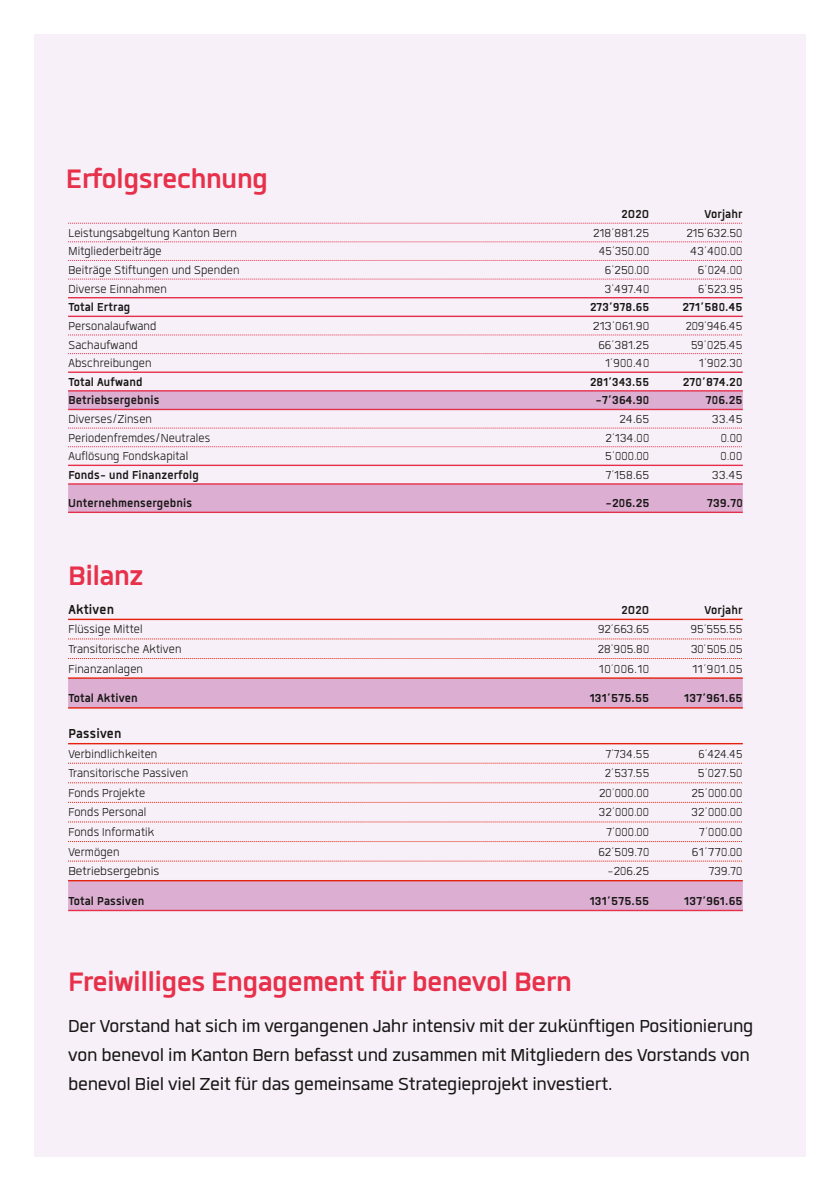
<style>
.page{position:relative;width:840px;height:1191px;background:#fff}
.page>*{position:absolute;margin:0;border:0;box-sizing:border-box;transform-origin:0 0}
.t1{font:700 37px "Quan";letter-spacing:-.02em;color:#e7314b}
.t2{font:24px/29px "Quan";letter-spacing:-.01em;color:#181715}
.t3{font:700 18px "Quan";letter-spacing:.01em;color:#181715;scale:.93 1}
.t4{font:300 16px "Quan";letter-spacing:.01em;color:#181715;scale:.93 1}
.t5{font:300 16px "Quan";letter-spacing:.01em;color:#181715}
.t6{font:700 16px "Quan";letter-spacing:.01em;color:#181715;scale:.93 1}
.t7{font:700 16px "Quan";letter-spacing:.01em;color:#181715}
.t8{font:300 16px "Quan";letter-spacing:.01em;color:#181715;scale:.95 1}
.t9{font:300 16px "Quan";letter-spacing:.01em;color:#181715;scale:.94 1}
.t10{font:300 16px "Quan";letter-spacing:.01em;color:#181715;scale:1.07 1}
.t11{font:700 16px "Quan";letter-spacing:.01em;color:#181715;scale:.96 1}
.t12{font:300 16px "Quan";letter-spacing:.01em;color:#181715;scale:1.1 1}
.t13{font:300 16px "Quan";letter-spacing:.01em;color:#181715;scale:.8 1}
</style>
<div class="page">
<div style="left:34px;top:34px;width:771px;height:1123px;background:#f7f0f8"></div>
<svg style="left:68px;top:391px;width:674px;height:120px"></svg>
<svg style="left:68px;top:223px;width:674px;height:1px"></svg>
<svg style="left:68px;top:241px;width:674px;height:1px"></svg>
<svg style="left:68px;top:260px;width:674px;height:1px"></svg>
<svg style="left:68px;top:278px;width:674px;height:1px"></svg>
<svg style="left:68px;top:334px;width:674px;height:1px"></svg>
<svg style="left:68px;top:353px;width:674px;height:1px"></svg>
<svg style="left:68px;top:427px;width:674px;height:1px"></svg>
<svg style="left:68px;top:446px;width:674px;height:1px"></svg>
<hr style="left:68px;top:297px;width:674px;height:1px;background:#e6304b">
<hr style="left:68px;top:316px;width:674px;height:1px;background:#e6304b">
<hr style="left:68px;top:371px;width:674px;height:2px;background:#e6304b">
<hr style="left:68px;top:390px;width:674px;height:1px;background:#e6304b">
<hr style="left:68px;top:409px;width:674px;height:1px;background:#e6304b">
<hr style="left:68px;top:464px;width:674px;height:2px;background:#e6304b">
<hr style="left:68px;top:483px;width:674px;height:1px;background:#e6304b">
<hr style="left:68px;top:511px;width:674px;height:2px;background:#e6304b">
<svg style="left:68px;top:679px;width:674px;height:230px"></svg>
<hr style="left:68px;top:909px;width:674px;height:2px;background:#e6304b">
<svg style="left:68px;top:638px;width:674px;height:1px"></svg>
<svg style="left:68px;top:658px;width:674px;height:1px"></svg>
<svg style="left:68px;top:762px;width:674px;height:1px"></svg>
<svg style="left:68px;top:782px;width:674px;height:1px"></svg>
<svg style="left:68px;top:802px;width:674px;height:1px"></svg>
<svg style="left:68px;top:821px;width:674px;height:1px"></svg>
<svg style="left:68px;top:841px;width:674px;height:1px"></svg>
<svg style="left:68px;top:860px;width:674px;height:1px"></svg>
<hr style="left:68px;top:618px;width:674px;height:2px;background:#e4210d">
<hr style="left:68px;top:677px;width:674px;height:2px;background:#e4210d">
<hr style="left:68px;top:707px;width:674px;height:1px;background:#e4210d">
<hr style="left:68px;top:743px;width:674px;height:1px;background:#e4210d">
<hr style="left:68px;top:880px;width:674px;height:1px;background:#e4210d">
<h1 class="t1" style="left:66px;top:160px;width:204px">Erfolgsrechnung</h1>
<p class="t6" style="left:621px;top:206px;width:31px">2020</p>
<p class="t6" style="left:704px;top:206px;width:42px">Vorjahr</p>
<p class="t4" style="left:68px;top:225px;width:182px">Leistungsabgeltung Kanton Bern</p>
<p class="t5" style="left:593px;top:225px;width:57px">218’881.25</p>
<p class="t5" style="left:686px;top:225px;width:58px">215’632.50</p>
<p class="t4" style="left:68px;top:243px;width:102px">Mitgliederbeiträge</p>
<p class="t9" style="left:598px;top:243px;width:55px">45’350.00</p>
<p class="t5" style="left:690px;top:243px;width:54px">43’400.00</p>
<p class="t4" style="left:68px;top:262px;width:185px">Beiträge Stiftungen und Spenden</p>
<p class="t5" style="left:604px;top:262px;width:46px">6’250.00</p>
<p class="t5" style="left:697px;top:262px;width:46px">6’024.00</p>
<p class="t4" style="left:68px;top:281px;width:107px">Diverse Einnahmen</p>
<p class="t5" style="left:604px;top:281px;width:46px">3’497.40</p>
<p class="t8" style="left:697px;top:281px;width:48px">6’523.95</p>
<p class="t6" style="left:68px;top:299px;width:68px">Total Ertrag</p>
<p class="t7" style="left:589px;top:299px;width:61px">273’978.65</p>
<p class="t7" style="left:682px;top:299px;width:61px">271’580.45</p>
<p class="t4" style="left:68px;top:318px;width:96px">Personalaufwand</p>
<p class="t10" style="left:592px;top:318px;width:54px">213’061.90</p>
<p class="t9" style="left:685px;top:318px;width:62px">209’946.45</p>
<p class="t4" style="left:68px;top:336px;width:76px">Sachaufwand</p>
<p class="t5" style="left:598px;top:336px;width:52px">66’381.25</p>
<p class="t8" style="left:690px;top:336px;width:56px">59’025.45</p>
<p class="t4" style="left:68px;top:355px;width:91px">Abschreibungen</p>
<p class="t5" style="left:605px;top:355px;width:45px">1’900.40</p>
<p class="t5" style="left:698px;top:355px;width:45px">1’902.30</p>
<p class="t6" style="left:68px;top:374px;width:81px">Total Aufwand</p>
<p class="t11" style="left:589px;top:374px;width:63px">281’343.55</p>
<p class="t7" style="left:682px;top:374px;width:61px">270’874.20</p>
<p class="t6" style="left:68px;top:392px;width:99px">Betriebsergebnis</p>
<p class="t7" style="left:595px;top:392px;width:55px">-7’364.90</p>
<p class="t7" style="left:705px;top:392px;width:38px">706.25</p>
<p class="t4" style="left:68px;top:411px;width:91px">Diverses/Zinsen</p>
<p class="t5" style="left:619px;top:411px;width:31px">24.65</p>
<p class="t5" style="left:712px;top:411px;width:32px">33.45</p>
<p class="t4" style="left:68px;top:430px;width:154px">Periodenfremdes/Neutrales</p>
<p class="t5" style="left:605px;top:430px;width:45px">2’134.00</p>
<p class="t13" style="left:720px;top:430px;width:29px">0.00</p>
<p class="t4" style="left:68px;top:448px;width:130px">Auflösung Fondskapital</p>
<p class="t5" style="left:604px;top:448px;width:46px">5’000.00</p>
<p class="t13" style="left:720px;top:448px;width:29px">0.00</p>
<p class="t6" style="left:68px;top:467px;width:142px">Fonds- und Finanzerfolg</p>
<p class="t5" style="left:605px;top:467px;width:45px">7’158.65</p>
<p class="t5" style="left:712px;top:467px;width:32px">33.45</p>
<p class="t6" style="left:68px;top:494px;width:135px">Unternehmensergebnis</p>
<p class="t7" style="left:605px;top:494px;width:45px">-206.25</p>
<p class="t7" style="left:706px;top:494px;width:37px">739.70</p>
<h1 class="t1" style="left:68px;top:557px;width:77px">Bilanz</h1>
<p class="t3" style="left:68px;top:600px;width:51px">Aktiven</p>
<p class="t6" style="left:621px;top:601px;width:31px">2020</p>
<p class="t6" style="left:704px;top:601px;width:42px">Vorjahr</p>
<p class="t4" style="left:68px;top:621px;width:81px">Flüssige Mittel</p>
<p class="t5" style="left:598px;top:621px;width:52px">92’663.65</p>
<p class="t5" style="left:690px;top:621px;width:53px">95’555.55</p>
<p class="t4" style="left:68px;top:641px;width:123px">Transitorische Aktiven</p>
<p class="t5" style="left:597px;top:641px;width:53px">28’905.80</p>
<p class="t5" style="left:690px;top:641px;width:53px">30’505.05</p>
<p class="t4" style="left:68px;top:660px;width:82px">Finanzanlagen</p>
<p class="t5" style="left:599px;top:660px;width:51px">10’006.10</p>
<p class="t12" style="left:692px;top:660px;width:47px">11’901.05</p>
<p class="t6" style="left:68px;top:690px;width:76px">Total Aktiven</p>
<p class="t7" style="left:589px;top:690px;width:61px">131’575.55</p>
<p class="t7" style="left:683px;top:690px;width:60px">137’961.65</p>
<p class="t3" style="left:68px;top:724px;width:58px">Passiven</p>
<p class="t4" style="left:68px;top:745px;width:97px">Verbindlichkeiten</p>
<p class="t5" style="left:605px;top:745px;width:45px">7’734.55</p>
<p class="t8" style="left:698px;top:745px;width:48px">6’424.45</p>
<p class="t4" style="left:68px;top:765px;width:130px">Transitorische Passiven</p>
<p class="t5" style="left:604px;top:765px;width:46px">2’537.55</p>
<p class="t5" style="left:697px;top:765px;width:46px">5’027.50</p>
<p class="t4" style="left:68px;top:785px;width:84px">Fonds Projekte</p>
<p class="t5" style="left:598px;top:785px;width:52px">20’000.00</p>
<p class="t5" style="left:691px;top:785px;width:53px">25’000.00</p>
<p class="t4" style="left:68px;top:804px;width:85px">Fonds Personal</p>
<p class="t5" style="left:598px;top:804px;width:52px">32’000.00</p>
<p class="t5" style="left:691px;top:804px;width:52px">32’000.00</p>
<p class="t4" style="left:68px;top:824px;width:94px">Fonds Informatik</p>
<p class="t5" style="left:606px;top:824px;width:44px">7’000.00</p>
<p class="t5" style="left:699px;top:824px;width:45px">7’000.00</p>
<p class="t4" style="left:68px;top:843px;width:56px">Vermögen</p>
<p class="t5" style="left:598px;top:843px;width:52px">62’509.70</p>
<p class="t5" style="left:691px;top:843px;width:52px">61’770.00</p>
<p class="t5" style="left:68px;top:863px;width:92px">Betriebsergebnis</p>
<p class="t5" style="left:607px;top:863px;width:43px">-206.25</p>
<p class="t5" style="left:708px;top:863px;width:35px">739.70</p>
<p class="t6" style="left:68px;top:892px;width:83px">Total Passiven</p>
<p class="t7" style="left:589px;top:892px;width:61px">131’575.55</p>
<p class="t7" style="left:683px;top:892px;width:60px">137’961.65</p>
<h1 class="t1" style="left:68px;top:963px;width:505px">Freiwilliges Engagement für benevol Bern</h1>
<p class="t2" style="left:68px;top:1011px;width:686px">Der Vorstand hat sich im vergangenen Jahr intensiv mit der zukünftigen Positionierung von benevol im Kanton Bern befasst und zusammen mit Mitgliedern des Vorstands von benevol Biel viel Zeit für das gemeinsame Strategieprojekt investiert.</p>
</div>
